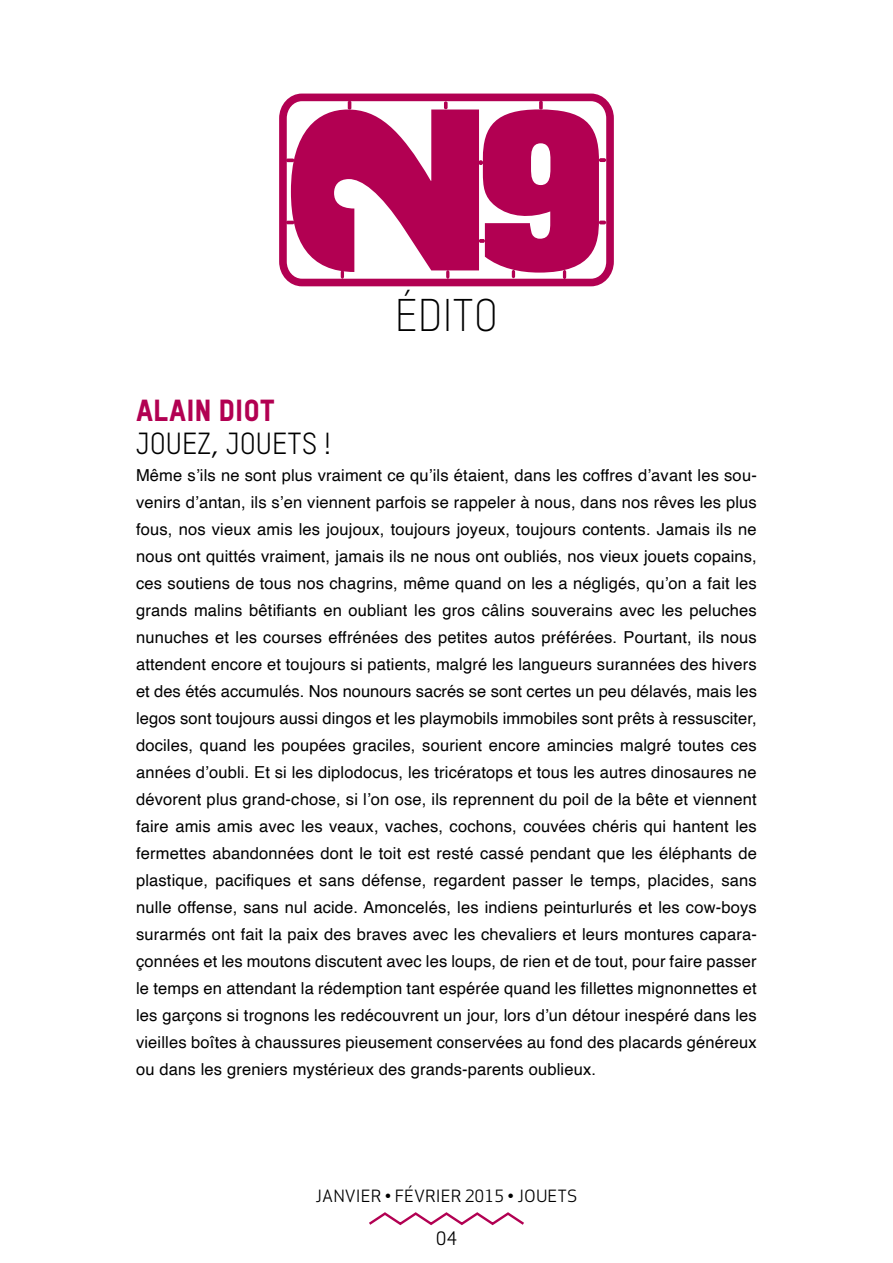
<style>
.page{position:relative;width:893px;height:1263px;background:#fff}
.page>*{position:absolute;margin:0;border:0;box-sizing:border-box;transform-origin:0 0}
.t1{font:300 45px "TSTARPRO";color:#000}
.t2{font:30px "TSTARPRO";color:#000}
.t3{font:30px "TSTARPRO Headline";color:#b20052}
.t4{font:18px "Apex Sans Book T";color:#000}
.t5{font:16.5px/27px "Helvetica";letter-spacing:.01em;color:#000;text-align:justify}
.t6{font:16.5px "Apex Sans Book T";color:#000}
</style>
<div class="page">
<svg style="left:279px;top:94px;width:335px;height:192px;fill:#b20052"></svg>
<svg style="left:286px;top:101px;width:320px;height:178px"></svg>
<svg style="left:369px;top:1212px;width:155px;height:14px"></svg>
<h1 class="t1" style="left:395px;top:288px;width:105px">ÉDITO</h1>
<h2 class="t3" style="left:136px;top:392px;width:140px">ALAIN DIOT</h2>
<h2 class="t2" style="left:136px;top:426px;width:197px">JOUEZ, JOUETS !</h2>
<p class="t5" style="left:136px;top:462px;width:622px">Même s’ils ne sont plus vraiment ce qu’ils étaient, dans les coffres d’avant les sou&shy;venirs d’antan, ils s’en viennent parfois se rappeler à nous, dans nos rêves les plus fous, nos vieux amis les joujoux, toujours joyeux, toujours contents. Jamais ils ne nous ont quittés vraiment, jamais ils ne nous ont oubliés, nos vieux jouets copains, ces soutiens de tous nos chagrins, même quand on les a négligés, qu’on a fait les grands malins bêtifiants en oubliant les gros câlins souverains avec les peluches nunuches et les courses effrénées des petites autos préférées. Pourtant, ils nous attendent encore et toujours si patients, malgré les langueurs surannées des hivers et des étés accumulés. Nos nounours sacrés se sont certes un peu délavés, mais les legos sont toujours aussi dingos et les playmobils immobiles sont prêts à ressusciter, dociles, quand les poupées graciles, sourient encore amincies malgré toutes ces années d’oubli. Et si les diplodocus, les tricératops et tous les autres dinosaures ne dévorent plus grand-chose, si l’on ose, ils reprennent du poil de la bête et viennent faire amis amis avec les veaux, vaches, cochons, couvées chéris qui hantent les fermettes abandonnées dont le toit est resté cassé pendant que les éléphants de plastique, pacifiques et sans défense, regardent passer le temps, placides, sans nulle offense, sans nul acide. Amoncelés, les indiens peinturlurés et les cow-boys surarmés ont fait la paix des braves avec les chevaliers et leurs montures capara&shy;çonnées et les moutons discutent avec les loups, de rien et de tout, pour faire passer le temps en attendant la rédemption tant espérée quand les fillettes mignonnettes et les garçons si trognons les redécouvrent un jour, lors d’un détour inespéré dans les vieilles boîtes à chaussures pieusement conservées au fond des placards généreux ou dans les greniers mystérieux des grands-parents oublieux.</p>
<p class="t6" style="left:316px;top:1185px;width:263px">JANVIER • FÉVRIER 2015 • JOUETS</p>
<p class="t4" style="left:436px;top:1227px;width:23px">04</p>
</div>
